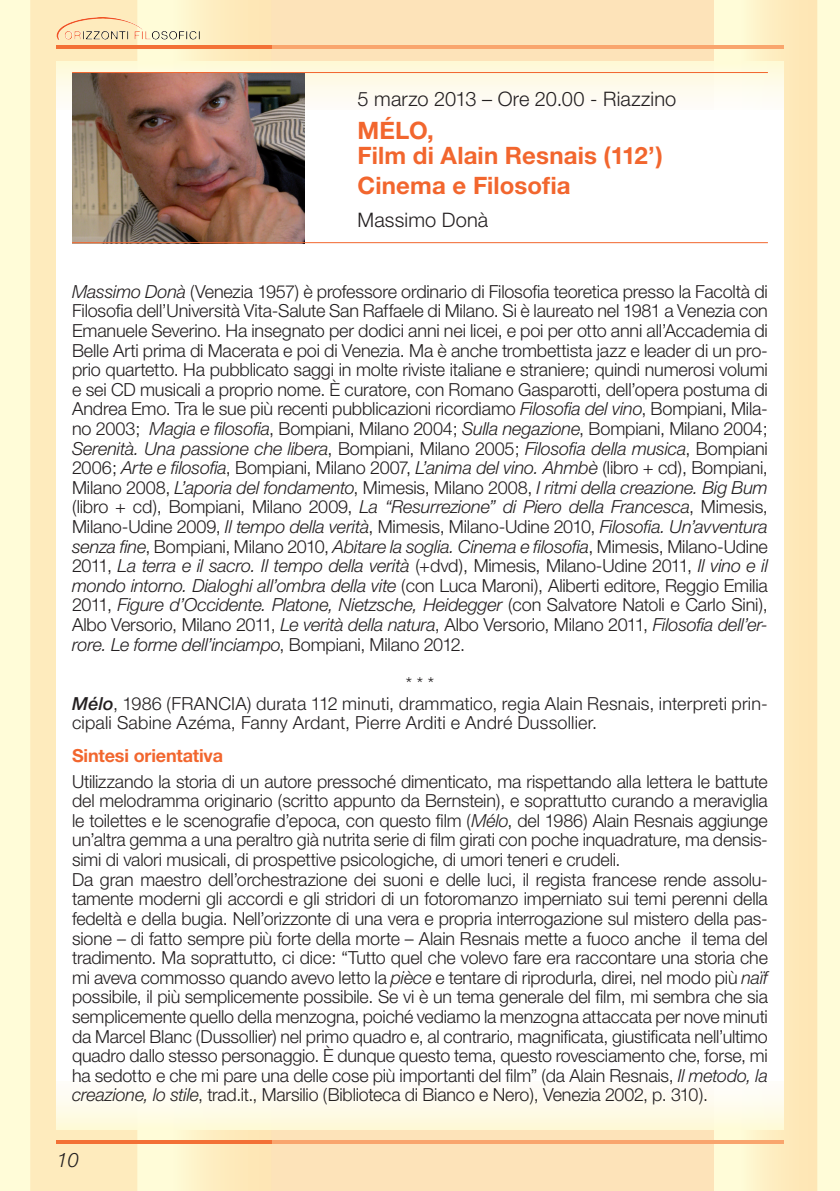
<style>
.page{position:relative;width:840px;height:1191px;background:#fff}
.page>*{position:absolute;margin:0;border:0;box-sizing:border-box;transform-origin:0 0}
.t1{font:700 24px/24.4px "Helvetica Neue";letter-spacing:.005em;color:#f2662e}
.t2{font:300 20px "Helvetica Neue";letter-spacing:.005em;color:#231f20}
.t3{font:italic 300 20px "Helvetica Neue";color:#231f20}
.t4{font:300 18px/19.6px "Helvetica Neue";letter-spacing:-.01em;color:#231f20;text-align:justify}
.t5{font:300 18px/19.6px "Helvetica Neue";letter-spacing:.01em;color:#231f20}
.t6{font:700 18px "Helvetica Neue";letter-spacing:-.01em;color:#f2662e}
.s1{font-style:italic}
.s2{font-weight:500;font-style:italic}
</style>
<div class="page">
<div style="left:0;top:0;width:839px;height:1191px;background:#fffcd8"></div>
<div style="left:30px;top:0;width:107px;height:1191px;background:#feebbd"></div>
<div style="left:271px;top:0;width:442px;height:1191px;background:#fde3b9"></div>
<svg style="left:740px;top:0;width:76px;height:1191px;background:#fde9b9"></svg>
<svg style="left:172px;top:0;width:99px;height:1191px"></svg>
<div style="left:56px;top:110px;width:727px;height:971px;background:#fff"></div>
<div style="left:56px;top:1081px;width:727px;height:48px;background:linear-gradient(to bottom,#fefcfd,#fefad9)"></div>
<div style="left:56px;top:61px;width:727px;height:49px;background:linear-gradient(to bottom,#fef9d6,#fdfbfc)"></div>
<hr style="left:72px;top:45px;width:711px;height:3px;background:#f9a56d">
<hr style="left:57px;top:45px;width:215px;height:3px;background:#f37136">
<hr style="left:72px;top:1140px;width:711px;height:3px;background:#f9a56d">
<hr style="left:57px;top:1140px;width:215px;height:3px;background:#f37136">
<img style="left:57px;top:17px;width:139px;height:23px">
<img style="left:72px;top:73px;width:232px;height:169px">
<hr style="left:72px;top:72px;width:695px;height:1px;background:#f2662e">
<hr style="left:72px;top:242px;width:695px;height:1px;background:#f2662e">
<p class="t2" style="left:357px;top:87px;width:320px">5 marzo 2013 – Ore 20.00 - Riazzino</p>
<h1 class="t1" style="left:357px;top:118px;width:307px">MÉLO,<br>Film di Alain Resnais (112’)</h1>
<h1 class="t1" style="left:357px;top:173px;width:214px">Cinema e Filosofia</h1>
<p class="t2" style="left:357px;top:207px;width:132px">Massimo Donà</p>
<p class="t4" style="left:72px;top:281px;width:697px"><span class="s1">Massimo Donà</span> (Venezia 1957) è professore ordinario di Filosofia teoretica presso la Facoltà di Filosofia dell’Università Vita-Salute San Raffaele di Milano. Si è laureato nel 1981 a Venezia con Emanuele Severino. Ha insegnato per dodici anni nei licei, e poi per otto anni all’Accademia di Belle Arti prima di Macerata e poi di Venezia. Ma è anche trombettista jazz e leader di un pro&shy;prio quartetto. Ha pubblicato saggi in molte riviste italiane e straniere; quindi numerosi volumi e sei CD musicali a proprio nome. È curatore, con Romano Gasparotti, dell’opera postuma di Andrea Emo. Tra le sue più recenti pubblicazioni ricordiamo <span class="s1">Filosofia del vino</span>, Bompiani, Mila&shy;no 2003; <span class="s1">Magia e filosofia</span>, Bompiani, Milano 2004; <span class="s1">Sulla negazione</span>, Bompiani, Milano 2004; <span class="s1">Serenità. Una passione che libera</span>, Bompiani, Milano 2005; <span class="s1">Filosofia della musica</span>, Bompiani 2006; <span class="s1">Arte e filosofia</span>, Bompiani, Milano 2007, <span class="s1">L’anima del vino. Ahmbè</span> (libro + cd), Bompiani, Milano 2008, <span class="s1">L’aporia del fondamento</span>, Mimesis, Milano 2008, <span class="s1">I ritmi della creazione. Big Bum </span>(libro + cd), Bompiani, Milano 2009, <span class="s1">La “Resurrezione” di Piero della Francesca</span>, Mimesis, Milano-Udine 2009, <span class="s1">Il tempo della verità</span>, Mimesis, Milano-Udine 2010, <span class="s1">Filosofia. Un’avventura senza fine</span>, Bompiani, Milano 2010, <span class="s1">Abitare la soglia. Cinema e filosofia</span>, Mimesis, Milano-Udine 2011, <span class="s1">La terra e il sacro. Il tempo della verità</span> (+dvd), Mimesis, Milano-Udine 2011, <span class="s1">Il vino e il mondo intorno. Dialoghi all’ombra della vite</span> (con Luca Maroni), Aliberti editore, Reggio Emilia 2011, <span class="s1">Figure d’Occidente. Platone, Nietzsche, Heidegger</span> (con Salvatore Natoli e Carlo Sini), Albo Versorio, Milano 2011, <span class="s1">Le verità della natura</span>, Albo Versorio, Milano 2011, <span class="s1">Filosofia dell’er&shy;rore. Le forme dell’inciampo</span>, Bompiani, Milano 2012.</p>
<p class="t5" style="left:72px;top:673px;width:697px;text-indent:333px">* * *<br><span class="s2">Mélo</span>, 1986 (FRANCIA) durata 112 minuti, drammatico, regia Alain Resnais, interpreti prin&shy;cipali Sabine Azéma, Fanny Ardant, Pierre Arditi e André Dussollier.</p>
<p class="t6" style="left:72px;top:745px;width:152px">Sintesi orientativa</p>
<p class="t4" style="left:72px;top:771px;width:697px;text-align:left">Utilizzando la storia di un autore pressoché dimenticato, ma rispettando alla lettera le battute del melodramma originario (scritto appunto da Bernstein), e soprattutto curando a meraviglia le toilettes e le scenografie d’epoca, con questo film (<span class="s1">Mélo</span>, del 1986) Alain Resnais aggiunge un’altra gemma a una peraltro già nutrita serie di film girati con poche inquadrature, ma densis&shy;simi di valori musicali, di prospettive psicologiche, di umori teneri e crudeli.<br>Da gran maestro dell’orchestrazione dei suoni e delle luci, il regista francese rende assolu&shy;tamente moderni gli accordi e gli stridori di un fotoromanzo imperniato sui temi perenni della fedeltà e della bugia. Nell’orizzonte di una vera e propria interrogazione sul mistero della pas&shy;sione – di fatto sempre più forte della morte – Alain Resnais mette a fuoco anche il tema del tradimento. Ma soprattutto, ci dice: “Tutto quel che volevo fare era raccontare una storia che mi aveva commosso quando avevo letto la <span class="s1">pièce</span> e tentare di riprodurla, direi, nel modo più <span class="s1">naïf </span>possibile, il più semplicemente possibile. Se vi è un tema generale del film, mi sembra che sia semplicemente quello della menzogna, poiché vediamo la menzogna attaccata per nove minuti da Marcel Blanc (Dussollier) nel primo quadro e, al contrario, magnificata, giustificata nell’ultimo quadro dallo stesso personaggio. È dunque questo tema, questo rovesciamento che, forse, mi ha sedotto e che mi pare una delle cose più importanti del film” (da Alain Resnais, <span class="s1">Il metodo, la creazione, lo stile</span>, trad.it., Marsilio (Biblioteca di Bianco e Nero), Venezia 2002, p. 310).</p>
<p class="t3" style="left:57px;top:1148px;width:24px">10</p>
</div>
